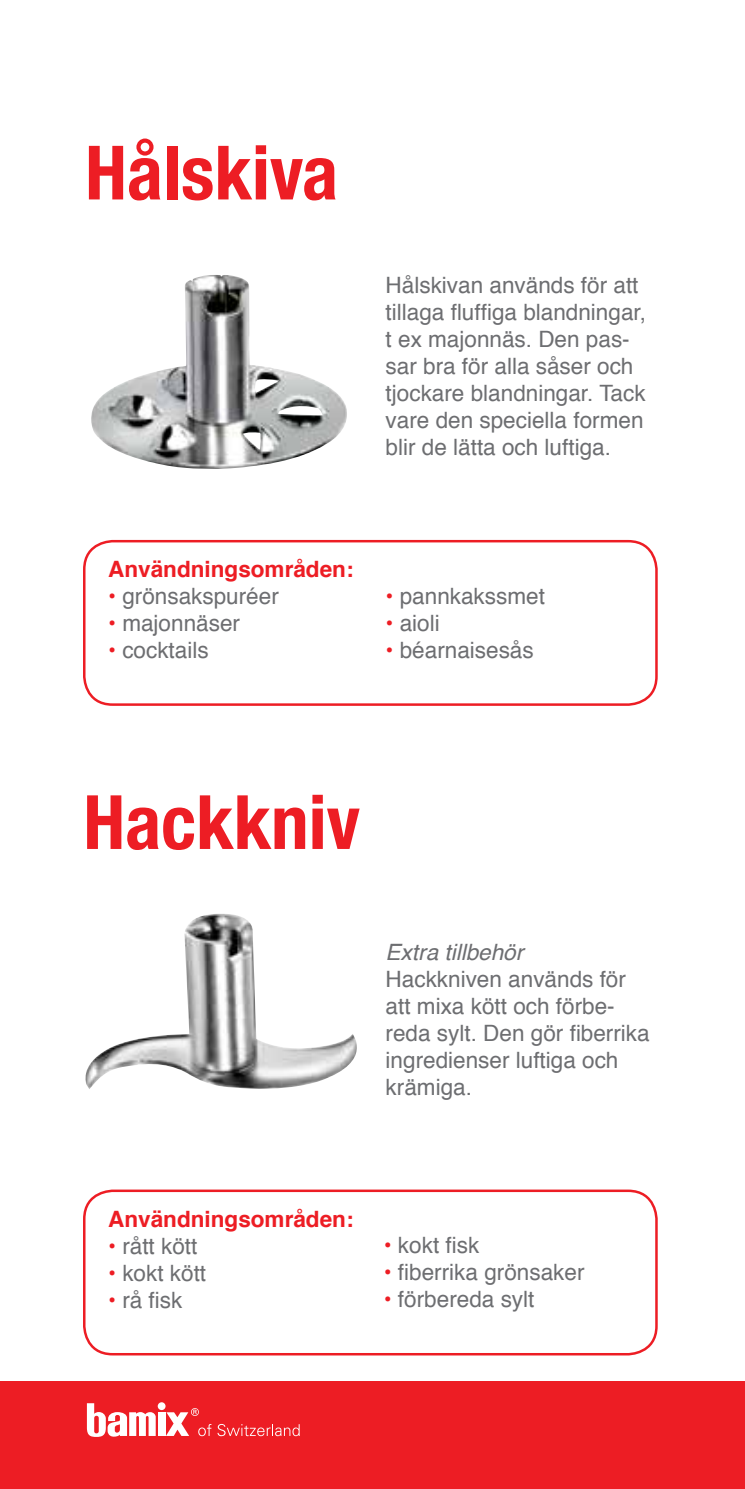
<style>
.page{position:relative;width:745px;height:1489px;background:#fff}
.page>*{position:absolute;margin:0;border:0;box-sizing:border-box;transform-origin:0 0}
.t1{font:700 condensed 75px "Helvetica Neue";color:#ed1d24}
.t2{font:22.5px/27px "Helvetica";color:#6d6e71}
.t3{font:700 22.5px "Helvetica";color:#ed1d24}
.t4{font:italic 22.5px "Helvetica";color:#6d6e71}
.s1{color:#ed1d24}
</style>
<div class="page">
<div style="left:0;top:1381px;width:744px;height:107px;background:#ed1d24"></div>
<div style="left:158px;top:1402px;width:7px;height:7px;background:#fff;border-radius:50%"></div>
<div style="left:158px;top:1412px;width:7px;height:23px;background:#fff"></div>
<svg style="left:87px;top:1403px;width:69px;height:33px"></svg>
<svg style="left:166px;top:1408px;width:45px;height:27px"></svg>
<svg style="left:217px;top:1424px;width:82px;height:11px"></svg>
<img style="left:91px;top:275px;width:256px;height:194px">
<div style="left:83px;top:540px;width:574px;height:165px;border:2px solid #ed1d24;border-radius:28px"></div>
<div style="left:83px;top:1189px;width:574px;height:166px;border:2px solid #ed1d24;border-radius:28px"></div>
<img style="left:85px;top:914px;width:272px;height:175px">
<h1 class="t1" style="left:85px;top:127px;width:254px">Hålskiva</h1>
<p class="t2" style="left:385px;top:272px;width:262px">Hålskivan används för att tillaga fluffiga blandningar, t ex majonnäs. Den pas&shy;sar bra för alla såser och tjockare blandningar. Tack vare den speciella formen blir de lätta och luftiga.</p>
<p class="t3" style="left:108px;top:551px;width:247px">Användningsområden:</p>
<p class="t2" style="left:108px;top:583px;width:172px"><span class="s1">•</span> grönsakspuréer</p>
<p class="t2" style="left:108px;top:610px;width:133px"><span class="s1">•</span> majonnäser</p>
<p class="t2" style="left:108px;top:637px;width:102px"><span class="s1">•</span> cocktails</p>
<p class="t2" style="left:385px;top:583px;width:161px"><span class="s1">•</span> pannkakssmet</p>
<p class="t2" style="left:385px;top:610px;width:56px"><span class="s1">•</span> aioli</p>
<p class="t2" style="left:385px;top:637px;width:149px"><span class="s1">•</span> béarnaisesås</p>
<h1 class="t1" style="left:83px;top:776px;width:278px">Hackkniv</h1>
<p class="t4" style="left:385px;top:934px;width:139px">Extra tillbehör</p>
<p class="t2" style="left:385px;top:966px;width:265px">Hackkniven används för att mixa kött och förbe&shy;reda sylt. Den gör fiberrika ingredienser luftiga och krämiga.</p>
<p class="t3" style="left:108px;top:1200px;width:247px">Användningsområden:</p>
<p class="t2" style="left:108px;top:1232px;width:91px"><span class="s1">•</span> rått kött</p>
<p class="t2" style="left:108px;top:1259px;width:99px"><span class="s1">•</span> kokt kött</p>
<p class="t2" style="left:108px;top:1286px;width:76px"><span class="s1">•</span> rå fisk</p>
<p class="t2" style="left:383px;top:1232px;width:97px"><span class="s1">•</span> kokt fisk</p>
<p class="t2" style="left:383px;top:1259px;width:202px"><span class="s1">•</span> fiberrika grönsaker</p>
<p class="t2" style="left:383px;top:1286px;width:152px"><span class="s1">•</span> förbereda sylt</p>
</div>
